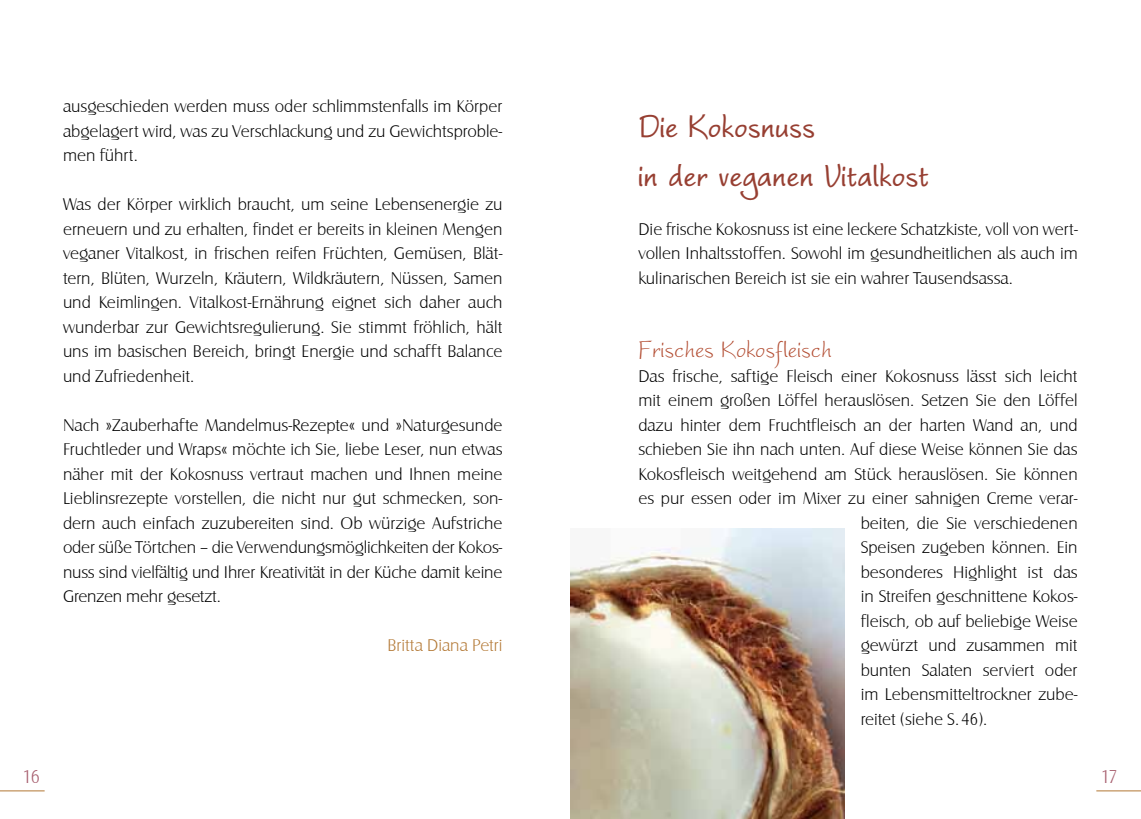
<style>
.page{position:relative;width:1141px;height:819px;background:#fff}
.page>*{position:absolute;margin:0;border:0;box-sizing:border-box;transform-origin:0 0}
.t1{font:700 42px/49px "Worstveld Sling";letter-spacing:.005em;color:#973f32}
.t2{font:31.5px "Worstveld Sling";color:#b24c31}
.t3{font:19.25px "Castle T Ligh";color:#a75e6e}
.t4{font:17.5px/24.5px "Castle T Ligh";color:#000;text-align:justify}
.t5{font:17.5px "Castle T Ligh";color:#b37834}
</style>
<div class="page">
<img style="left:570px;top:529px;width:274px;height:290px">
<hr style="left:1096px;top:790px;width:45px;height:1px;background:#b37834">
<hr style="left:0;top:790px;width:45px;height:1px;background:#b37834">
<p class="t4" style="left:63px;top:94px;width:441px">ausgeschieden werden muss oder schlimmstenfalls im Körper abgelagert wird, was zu Verschlackung und zu Gewichtsproble&shy;men führt.</p>
<p class="t4" style="left:63px;top:192px;width:441px">Was der Körper wirklich braucht, um seine Lebensenergie zu erneuern und zu erhalten, findet er bereits in kleinen Mengen veganer Vitalkost, in frischen reifen Früchten, Gemüsen, Blät&shy;tern, Blüten, Wurzeln, Kräutern, Wildkräutern, Nüssen, Samen und Keimlingen. Vitalkost-Ernährung eignet sich daher auch wunderbar zur Gewichtsregulierung. Sie stimmt fröhlich, hält uns im basischen Bereich, bringt Energie und schafft Balance und Zufriedenheit.</p>
<p class="t4" style="left:63px;top:413px;width:441px">Nach »Zauberhafte Mandelmus-Rezepte« und »Naturgesunde Fruchtleder und Wraps« möchte ich Sie, liebe Leser, nun etwas näher mit der Kokosnuss vertraut machen und Ihnen meine Lieblinsrezepte vorstellen, die nicht nur gut schmecken, son&shy;dern auch einfach zuzubereiten sind. Ob würzige Aufstriche oder süße Törtchen – die Verwendungsmöglichkeiten der Kokos&shy;nuss sind vielfältig und Ihrer Kreativität in der Küche damit keine Grenzen mehr gesetzt.</p>
<p class="t5" style="left:387px;top:636px;width:117px">Britta Diana Petri</p>
<h1 class="t1" style="left:638px;top:104px;width:292px">Die Kokosnuss<br>in der veganen Vitalkost</h1>
<p class="t4" style="left:638px;top:217px;width:441px">Die frische Kokosnuss ist eine leckere Schatzkiste, voll von wert&shy;vollen Inhaltsstoffen. Sowohl im gesundheitlichen als auch im kulinarischen Bereich ist sie ein wahrer Tausendsassa.</p>
<h2 class="t2" style="left:638px;top:334px;width:195px">Frisches Kokosfleisch</h2>
<p class="t4" style="left:638px;top:364px;width:441px">Das frische, saftige Fleisch einer Kokosnuss lässt sich leicht</p>
<p class="t4" style="left:638px;top:388px;width:441px">mit einem großen Löffel herauslösen. Setzen Sie den Löffel</p>
<p class="t4" style="left:638px;top:413px;width:441px">dazu hinter dem Fruchtfleisch an der harten Wand an, und</p>
<p class="t4" style="left:638px;top:437px;width:441px">schieben Sie ihn nach unten. Auf diese Weise können Sie das</p>
<p class="t4" style="left:638px;top:462px;width:441px">Kokosfleisch weitgehend am Stück herauslösen. Sie können</p>
<p class="t4" style="left:638px;top:486px;width:441px">es pur essen oder im Mixer zu einer sahnigen Creme verar-</p>
<p class="t4" style="left:861px;top:511px;width:218px">beiten, die Sie verschiedenen</p>
<p class="t4" style="left:861px;top:535px;width:218px">Speisen zugeben können. Ein</p>
<p class="t4" style="left:861px;top:560px;width:218px">besonderes Highlight ist das</p>
<p class="t4" style="left:861px;top:584px;width:218px">in Streifen geschnittene Kokos-</p>
<p class="t4" style="left:861px;top:609px;width:218px">fleisch, ob auf beliebige Weise</p>
<p class="t4" style="left:861px;top:633px;width:218px">gewürzt und zusammen mit</p>
<p class="t4" style="left:861px;top:658px;width:218px">bunten Salaten serviert oder</p>
<p class="t4" style="left:861px;top:682px;width:218px">im Lebensmitteltrockner zube-</p>
<p class="t4" style="left:861px;top:707px;width:128px">reitet (siehe S. 46).</p>
<p class="t3" style="left:23px;top:766px;width:19px">16</p>
<p class="t3" style="left:1101px;top:766px;width:18px">17</p>
</div>
